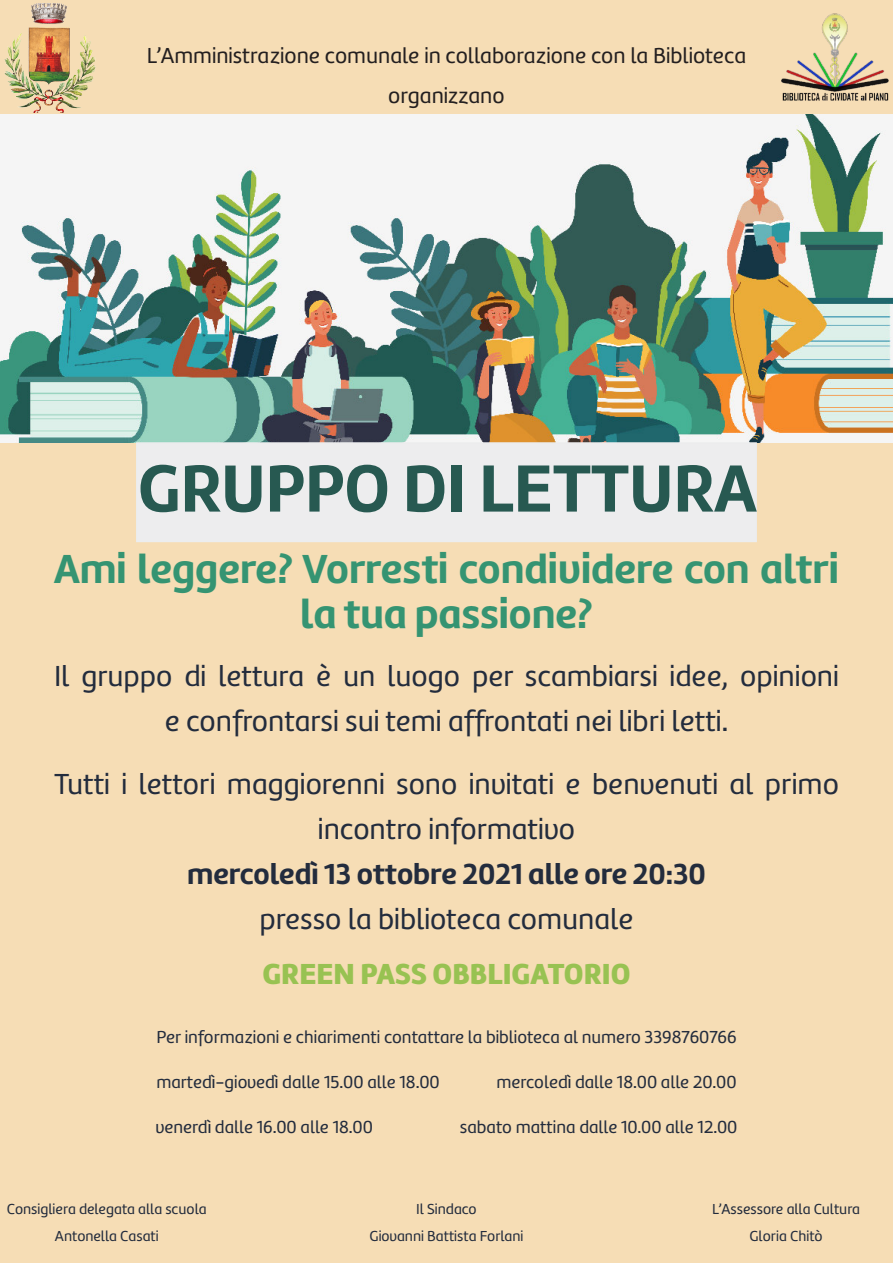
<style>
.page{position:relative;width:893px;height:1263px;background:#f6ddb5}
.page>*{position:absolute;margin:0;border:0;box-sizing:border-box;transform-origin:0 0}
.t1{font:700 69px "Marine UP";color:#275951}
.t2{font:700 42px/45px "Marine UP";color:#359472;text-align:center}
.t3{font:30px/45px "Marine UP";color:#232c3d;text-align:center}
.t4{font:700 30px "Marine UP";color:#232c3d}
.t5{font:900 30px "Marine UP";color:#98c252}
.t6{font:22.5px "Marine UP";color:#231f20}
.t7{font:18px "Marine UP";color:#232c3d}
.t8{font:15px "Marine UP";color:#232c3d}
</style>
<div class="page">
<img style="left:0;top:115px;width:893px;height:327px">
<div style="left:136px;top:442px;width:621px;height:100px;background:#ededee;border:2px solid #ecedee"></div>
<img style="left:4px;top:3px;width:92px;height:110px">
<img style="left:774px;top:13px;width:115px;height:92px">
<p class="t6" style="left:147px;top:41px;width:601px">L’Amministrazione comunale in collaborazione con la Biblioteca</p>
<p class="t6" style="left:388px;top:82px;width:118px">organizzano</p>
<p class="t1" style="left:138px;top:443px;width:620px">GRUPPO DI LETTURA</p>
<p class="t2" style="left:54px;top:546px;width:786px">Ami leggere? Vorresti condividere con altri la tua passione?</p>
<p class="t3" style="left:54px;top:653px;width:786px">Il gruppo di lettura è un luogo per scambiarsi idee, opinioni e confrontarsi sui temi affrontati nei libri letti.</p>
<p class="t3" style="left:54px;top:761px;width:786px">Tutti i lettori maggiorenni sono invitati e benvenuti al primo incontro informativo</p>
<p class="t4" style="left:187px;top:854px;width:520px">mercoledì 13 ottobre 2021 alle ore 20:30</p>
<p class="t3" style="left:259px;top:896px;width:376px">presso la biblioteca comunale</p>
<p class="t5" style="left:262px;top:955px;width:370px">GREEN PASS OBBLIGATORIO</p>
<p class="t7" style="left:156px;top:1026px;width:582px">Per informazioni e chiarimenti contattare la biblioteca al numero 3398760766</p>
<p class="t7" style="left:156px;top:1071px;width:285px">martedì-giovedì dalle 15.00 alle 18.00</p>
<p class="t7" style="left:496px;top:1071px;width:242px">mercoledì dalle 18.00 alle 20.00</p>
<p class="t7" style="left:155px;top:1116px;width:219px">venerdì dalle 16.00 alle 18.00</p>
<p class="t7" style="left:460px;top:1116px;width:279px">sabato mattina dalle 10.00 alle 12.00</p>
<p class="t8" style="left:7px;top:1200px;width:201px">Consigliera delegata alla scuola</p>
<p class="t8" style="left:55px;top:1227px;width:105px">Antonella Casati</p>
<p class="t8" style="left:416px;top:1200px;width:62px">Il Sindaco</p>
<p class="t8" style="left:370px;top:1227px;width:155px">Giovanni Battista Forlani</p>
<p class="t8" style="left:712px;top:1200px;width:150px">L’Assessore alla Cultura</p>
<p class="t8" style="left:749px;top:1227px;width:75px">Gloria Chitò</p>
</div>
